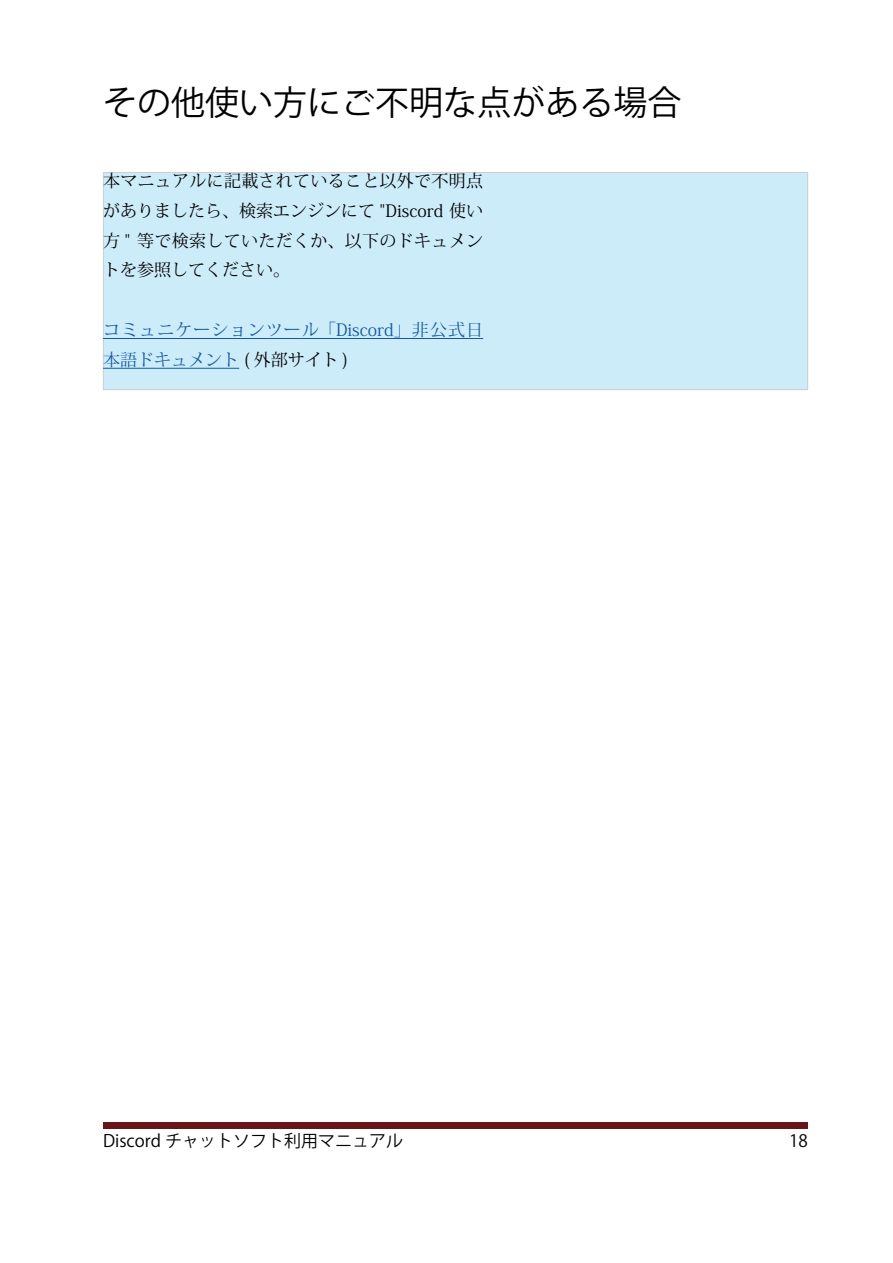
<style>
.page{position:relative;width:893px;height:1263px;background:#fff}
.page>*{position:absolute;margin:0;border:0;box-sizing:border-box;transform-origin:0 0}
.t1{font:34.05px "Koz Go Pr 6 N";color:#000}
.t2{font:16.95px/29.7px "Koz Min Pr 6 N";color:#000;text-align:justify}
.t3{font:16.95px/29.7px "Koz Min Pr 6 N";color:#15599f}
.t4{font:16.95px "Koz Go Pr 6 N";color:#000}
.s1{color:#000}
</style>
<div class="page">
<div style="left:103px;top:172px;width:705px;height:218px;background:#cdecfa"></div>
<div style="left:103px;top:1122px;width:705px;height:6px;background:#681617"></div>
<hr style="left:103px;top:338px;width:380px;height:1px;background:#15599f">
<hr style="left:103px;top:368px;width:136px;height:1px;background:#15599f">
<h1 class="t1" style="left:103px;top:83px;width:580px">その他使い方にご不明な点がある場合</h1>
<p class="t2" style="left:103px;top:166px;width:382px">本マニュアルに記載されていること以外で不明点がありましたら、検索エンジンにて "Discord 使い方 " 等で検索していただくか、以下のドキュメントを参照してください。</p>
<p class="t3" style="left:103px;top:315px;width:382px">コミュニケーションツール「Discord」非公式日本語ドキュメント <span class="s1">( 外部サイト (</span></p>
<p class="t4" style="left:103px;top:1131px;width:302px">Discord チャットソフト利用マニュアル</p>
<p class="t4" style="left:789px;top:1131px;width:20px">18</p>
</div>
